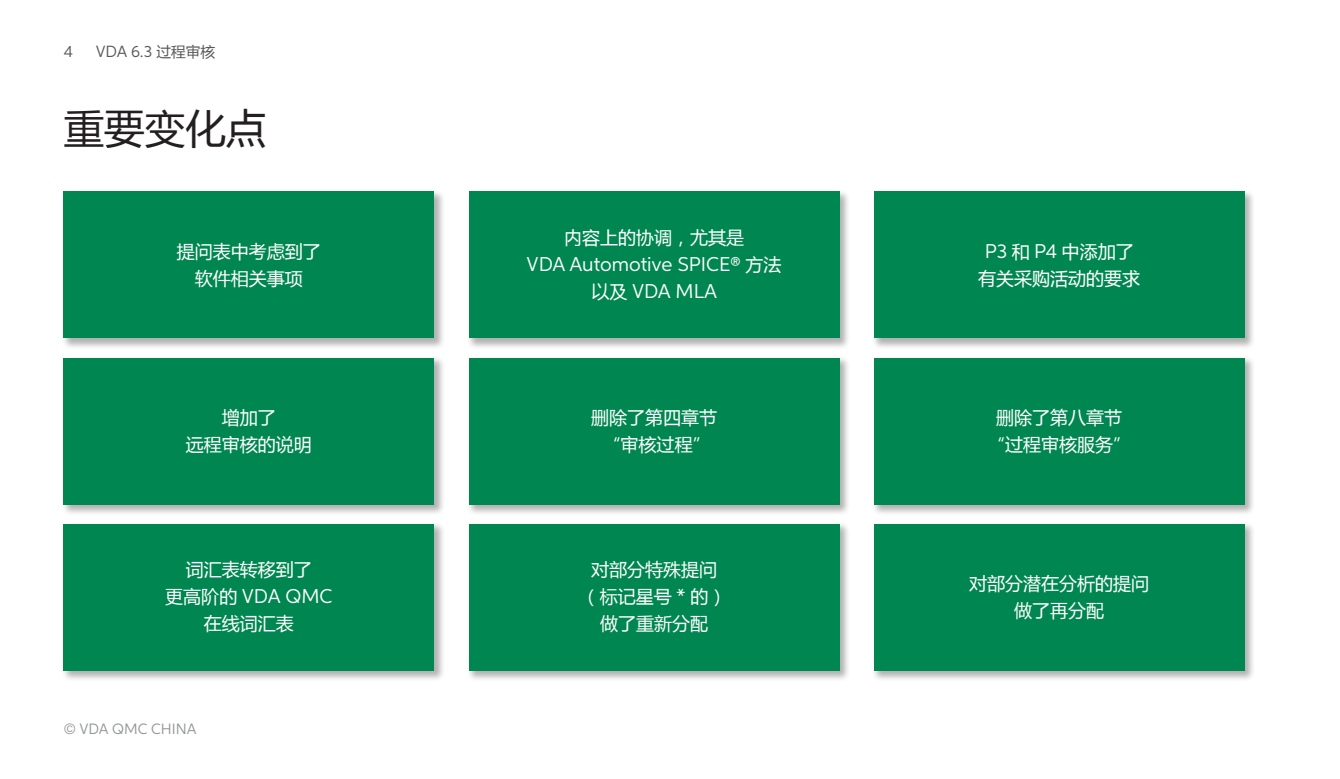
<style>
.page{position:relative;width:1340px;height:779px;background:#fff}
.page>*{position:absolute;margin:0;border:0;box-sizing:border-box;transform-origin:0 0}
.t1{font:40.5px "Microsoft Ya Hei";color:#231f20}
.t2{font:20.03px/27px "Aspira";color:#fff;text-align:center}
.t3{font:18px/27px "Microsoft Ya Hei";color:#fff;text-align:center}
.t4{font:16.2px "Aspira";color:#57585a}
.t5{font:15.08px "Aspira";color:#939598}
.s1{font-family:"Microsoft Ya Hei";font-size:14.62px}
.s2{font-family:"Microsoft Ya Hei";font-size:18px}
.s3{font-family:"Aspira";font-size:20.03px}
</style>
<div class="page">
<div style="left:61px;top:355px;width:384px;height:160px;background:#231f20;opacity:.35"></div>
<div style="left:64px;top:357px;width:370px;height:147px;background:#008751"></div>
<div style="left:61px;top:189px;width:384px;height:160px;background:#231f20;opacity:.35"></div>
<div style="left:64px;top:191px;width:370px;height:147px;background:#008751"></div>
<div style="left:466px;top:355px;width:384px;height:160px;background:#231f20;opacity:.35"></div>
<div style="left:469px;top:357px;width:370px;height:147px;background:#008751"></div>
<div style="left:871px;top:355px;width:384px;height:160px;background:#231f20;opacity:.35"></div>
<div style="left:874px;top:357px;width:370px;height:147px;background:#008751"></div>
<div style="left:466px;top:189px;width:384px;height:160px;background:#231f20;opacity:.35"></div>
<div style="left:469px;top:191px;width:370px;height:147px;background:#008751"></div>
<div style="left:871px;top:189px;width:384px;height:160px;background:#231f20;opacity:.35"></div>
<div style="left:874px;top:191px;width:370px;height:147px;background:#008751"></div>
<div style="left:61px;top:521px;width:384px;height:160px;background:#231f20;opacity:.35"></div>
<div style="left:64px;top:523px;width:370px;height:147px;background:#008751"></div>
<div style="left:466px;top:521px;width:384px;height:160px;background:#231f20;opacity:.35"></div>
<div style="left:469px;top:523px;width:370px;height:147px;background:#008751"></div>
<div style="left:871px;top:521px;width:384px;height:160px;background:#231f20;opacity:.35"></div>
<div style="left:874px;top:523px;width:370px;height:147px;background:#008751"></div>
<p class="t4" style="left:64px;top:42px;width:11px">4</p>
<p class="t4" style="left:96px;top:42px;width:121px">VDA 6.3 <span class="s1">过程审核</span></p>
<h1 class="t1" style="left:64px;top:101px;width:204px">重要变化点</h1>
<p class="t3" style="left:177px;top:237px;width:145px">提问表中考虑到了软件相关事项</p>
<p class="t3" style="left:186px;top:403px;width:127px">增加了<br>远程审核的说明</p>
<p class="t3" style="left:186px;top:555px;width:127px">词汇表转移到了</p>
<p class="t2" style="left:165px;top:582px;width:169px"><span class="s2">更高阶的</span> VDA QMC</p>
<p class="t3" style="left:204px;top:609px;width:91px">在线词汇表</p>
<p class="t5" style="left:64px;top:719px;width:134px">© VDA QMC CHINA</p>
<p class="t3" style="left:564px;top:224px;width:182px">内容上的协调，尤其是</p>
<p class="t2" style="left:526px;top:250px;width:256px">VDA Automotive SPICE® <span class="s2">方法以及</span> VDA MLA</p>
<p class="t3" style="left:978px;top:237px;width:163px"><span class="s3">P3</span> 和 <span class="s3">P4</span> 中添加了有关采购活动的要求</p>
<p class="t3" style="left:591px;top:403px;width:127px">删除了第四章节“审核过程”</p>
<p class="t3" style="left:996px;top:403px;width:127px;text-align:left">删除了第八章节“过程审核服务”</p>
<p class="t3" style="left:581px;top:555px;width:146px">对部分特殊提问（标记星号 <span class="s3">*</span> 的）做了重新分配</p>
<p class="t3" style="left:969px;top:569px;width:181px">对部分潜在分析的提问做了再分配</p>
</div>
